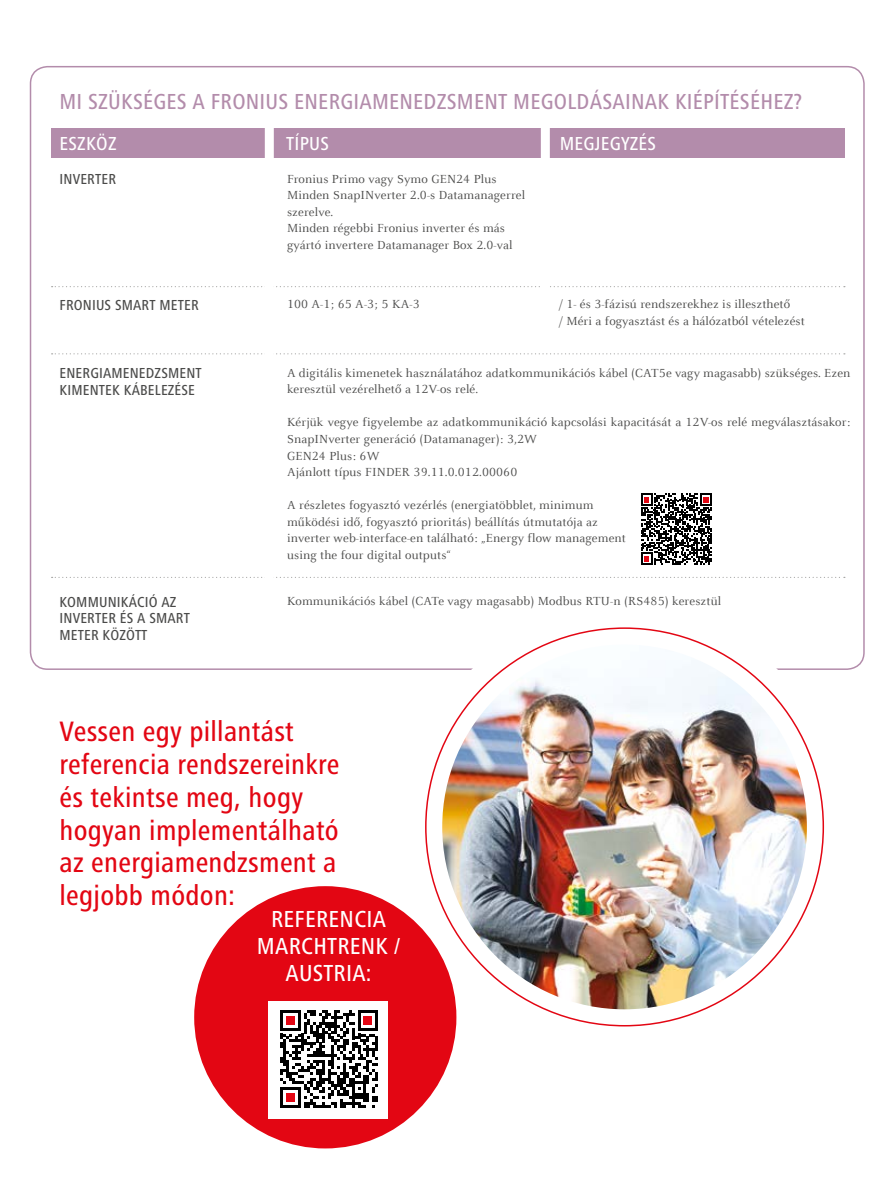
<style>
.page{position:relative;width:893px;height:1191px;background:#fff}
.page>*{position:absolute;margin:0;border:0;box-sizing:border-box;transform-origin:0 0}
.t1{font:500 condensed 29.1px/32.7px "Frutiger Next LTW1 G";letter-spacing:.01em;color:#e30613}
.t2{font:500 condensed 24px/27px "Frutiger Next LTW1 G";letter-spacing:.01em;color:#fff;text-align:center}
.t3{font:500 condensed 22.5px "Frutiger Next LTW1 G";letter-spacing:.01em;color:#b38cab}
.t4{font:500 condensed 19.5px "Frutiger Next LTW1 G";letter-spacing:.01em;color:#fff}
.t5{font:500 condensed 15px/16.5px "Frutiger Next LTW1 G";letter-spacing:.01em;color:#4a4a49}
.t6{font:12.9px/16.5px "Celeste Offc Pro";letter-spacing:.01em;color:#4a4a49}
</style>
<div class="page">
<svg style="left:52px;top:577px;width:793px;height:1px"></svg>
<div style="left:51px;top:128px;width:793px;height:29px;background:#b38cab"></div>
<svg style="left:52px;top:286px;width:793px;height:1px"></svg>
<svg style="left:52px;top:353px;width:793px;height:1px"></svg>
<div style="left:265px;top:120px;width:9px;height:531px;background:#fff"></div>
<div style="left:541px;top:120px;width:9px;height:229px;background:#fff"></div>
<svg style="left:641px;top:493px;width:71px;height:72px"></svg>
<div style="left:194px;top:886px;width:262px;height:262px;background:#e30613;border-radius:50%"></div>
<div style="left:269px;top:1000px;width:119px;height:118px;background:#fff"></div>
<svg style="left:280px;top:1010px;width:98px;height:98px"></svg>
<img style="left:442px;top:644px;width:365px;height:365px;border-radius:182px">
<h3 class="t3" style="left:60px;top:89px;width:744px">MI SZÜKSÉGES A FRONIUS ENERGIAMENEDZSMENT MEGOLDÁSAINAK KIÉPÍTÉSÉHEZ?</h3>
<h3 class="t4" style="left:60px;top:132px;width:59px">ESZKÖZ</h3>
<h3 class="t4" style="left:286px;top:132px;width:44px">TÍPUS</h3>
<h3 class="t4" style="left:560px;top:132px;width:98px">MEGJEGYZÉS</h3>
<p class="t5" style="left:60px;top:171px;width:58px">INVERTER</p>
<p class="t6" style="left:287px;top:170px;width:240px">Fronius Primo vagy Symo GEN24 Plus Minden SnapINverter 2.0-s Datamanagerrel szerelve.<br>Minden régebbi Fronius inverter és más gyártó invertere Datamanager Box 2.0-val</p>
<p class="t5" style="left:60px;top:296px;width:141px">FRONIUS SMART METER</p>
<p class="t6" style="left:287px;top:296px;width:134px">100 A-1; 65 A-3; 5 KA-3</p>
<p class="t6" style="left:559px;top:296px;width:247px">/ 1- és 3-fázisú rendszerekhez is illeszthető<br>/ Méri a fogyasztást és a hálózatból vételezést</p>
<p class="t5" style="left:60px;top:365px;width:144px">ENERGIAMENEDZSMENT<br>KIMENTEK KÁBELEZÉSE</p>
<p class="t6" style="left:287px;top:364px;width:565px">A digitális kimenetek használatához adatkommunikációs kábel (CAT5e vagy magasabb) szükséges. Ezen keresztül vezérelhető a 12V-os relé.</p>
<p class="t6" style="left:287px;top:414px;width:565px">Kérjük vegye figyelembe az adatkommunikáció kapcsolási kapacitását a 12V-os relé megválasztásakor:<br>SnapINverter generáció (Datamanager): 3,2W<br>GEN24 Plus: 6W<br>Ajánlott típus FINDER 39.11.0.012.00060</p>
<p class="t6" style="left:287px;top:496px;width:340px">A részletes fogyasztó vezérlés (energiatöbblet, minimum működési idő, fogyasztó prioritás) beállítás útmutatója az inverter web-interface-en található: „Energy flow management using the four digital outputs“</p>
<p class="t5" style="left:60px;top:593px;width:132px">KOMMUNIKÁCIÓ AZ<br>INVERTER ÉS A SMART<br>METER KÖZÖTT</p>
<p class="t6" style="left:287px;top:592px;width:436px">Kommunikációs kábel (CATe vagy magasabb) Modbus RTU-n (RS485) keresztül</p>
<h1 class="t1" style="left:60px;top:715px;width:281px">Vessen egy pillantást referencia rendszereinkre és tekintse meg, hogy hogyan implementálható az energiamendzsment a legjobb módon:</h1>
<h2 class="t2" style="left:257px;top:905px;width:145px">REFERENCIA<br>MARCHTRENK /<br>AUSTRIA:</h2>
</div>
